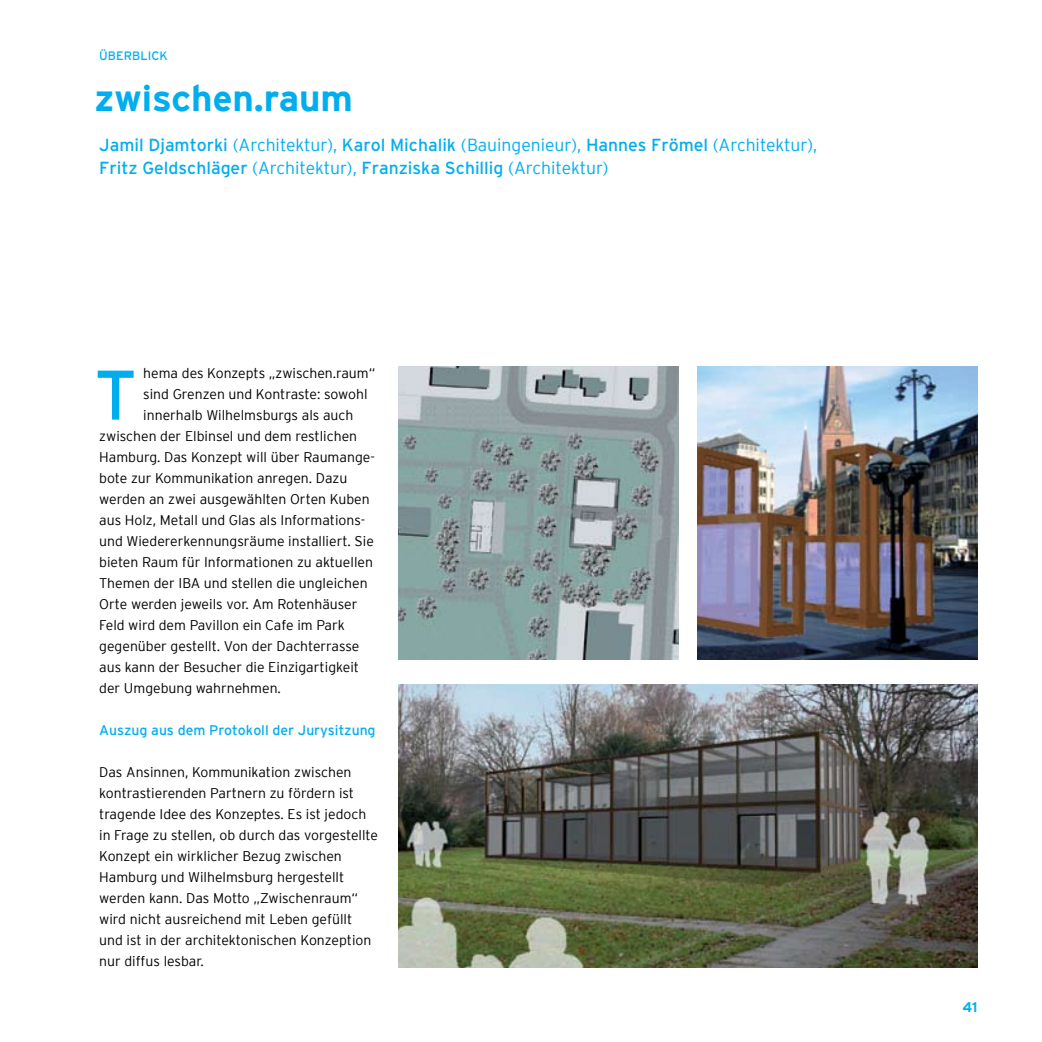
<style>
.page{position:relative;width:1042px;height:1042px;background:#fff}
.page>*{position:absolute;margin:0;border:0;box-sizing:border-box;transform-origin:0 0}
.t1{font:70px "Interstate";color:#00adef}
.t2{font:700 36.75px "Interstate";color:#00adef}
.t3{font:17.5px/22.8px "Interstate";color:#00adef}
.t4{font:300 14px/21px "Interstate";color:#000}
.t5{font:14px "Interstate";color:#00adef}
.t6{font:700 14px "Interstate";color:#00adef}
.t7{font:12.25px "Interstate";color:#00adef}
.s1{font-weight:300}
</style>
<div class="page">
<img style="left:698px;top:366px;width:279px;height:293px">
<img style="left:398px;top:684px;width:579px;height:283px">
<img style="left:399px;top:366px;width:279px;height:294px">
<p class="t7" style="left:99px;top:48px;width:17px">Überblick</p>
<h2 class="t2" style="left:94px;top:77px;width:260px">zwischen.raum</h2>
<p class="t3" style="left:99px;top:134px;width:719px">Jamil Djamtorki <span class="s1">(Architektur),</span> Karol Michalik <span class="s1">(Bauingenieur),</span> Hannes Frömel <span class="s1">(Architektur),<br></span>Fritz Geldschläger <span class="s1">(Architektur),</span> Franziska Schillig <span class="s1">(Architektur)</span></p>
<p class="t4" style="left:143px;top:362px;width:234px">hema des Konzepts „zwischen.raum“</p>
<p class="t4" style="left:143px;top:383px;width:226px">sind Grenzen und Kontraste: sowohl</p>
<p class="t4" style="left:143px;top:404px;width:212px">innerhalb Wilhelmsburgs als auch</p>
<p class="t4" style="left:99px;top:425px;width:259px">zwischen der Elbinsel und dem restlichen</p>
<p class="t4" style="left:99px;top:446px;width:277px">Hamburg. Das Konzept will über Raumange-</p>
<p class="t4" style="left:99px;top:467px;width:250px">bote zur Kommunikation anregen. Dazu</p>
<p class="t4" style="left:99px;top:488px;width:272px">werden an zwei ausgewählten Orten Kuben</p>
<p class="t4" style="left:99px;top:509px;width:267px">aus Holz, Metall und Glas als Informations-</p>
<p class="t4" style="left:99px;top:530px;width:276px">und Wiedererkennungsräume installiert. Sie</p>
<p class="t4" style="left:99px;top:551px;width:275px">bieten Raum für Informationen zu aktuellen</p>
<p class="t4" style="left:99px;top:572px;width:270px">Themen der IBA und stellen die ungleichen</p>
<p class="t4" style="left:99px;top:593px;width:260px">Orte werden jeweils vor. Am Rotenhäuser</p>
<p class="t4" style="left:99px;top:614px;width:247px">Feld wird dem Pavillon ein Cafe im Park</p>
<p class="t4" style="left:99px;top:635px;width:262px">gegenüber gestellt. Von der Dachterrasse</p>
<p class="t4" style="left:99px;top:656px;width:261px">aus kann der Besucher die Einzigartigkeit</p>
<p class="t4" style="left:99px;top:677px;width:183px">der Umgebung wahrnehmen.</p>
<p class="t5" style="left:99px;top:722px;width:278px">Auszug aus dem Protokoll der Jurysitzung</p>
<p class="t4" style="left:99px;top:761px;width:280px">Das Ansinnen, Kommunikation zwischen kontrastierenden Partnern zu fördern ist tragende Idee des Konzeptes. Es ist jedoch in Frage zu stellen, ob durch das vorgestellte Konzept ein wirklicher Bezug zwischen Hamburg und Wilhelmsburg hergestellt werden kann. Das Motto „Zwischenraum“ wird nicht ausreichend mit Leben gefüllt und ist in der architektonischen Konzeption nur diffus lesbar.</p>
<h1 class="t1" style="left:94px;top:356px;width:44px">T</h1>
<p class="t6" style="left:962px;top:999px;width:16px">41</p>
</div>
